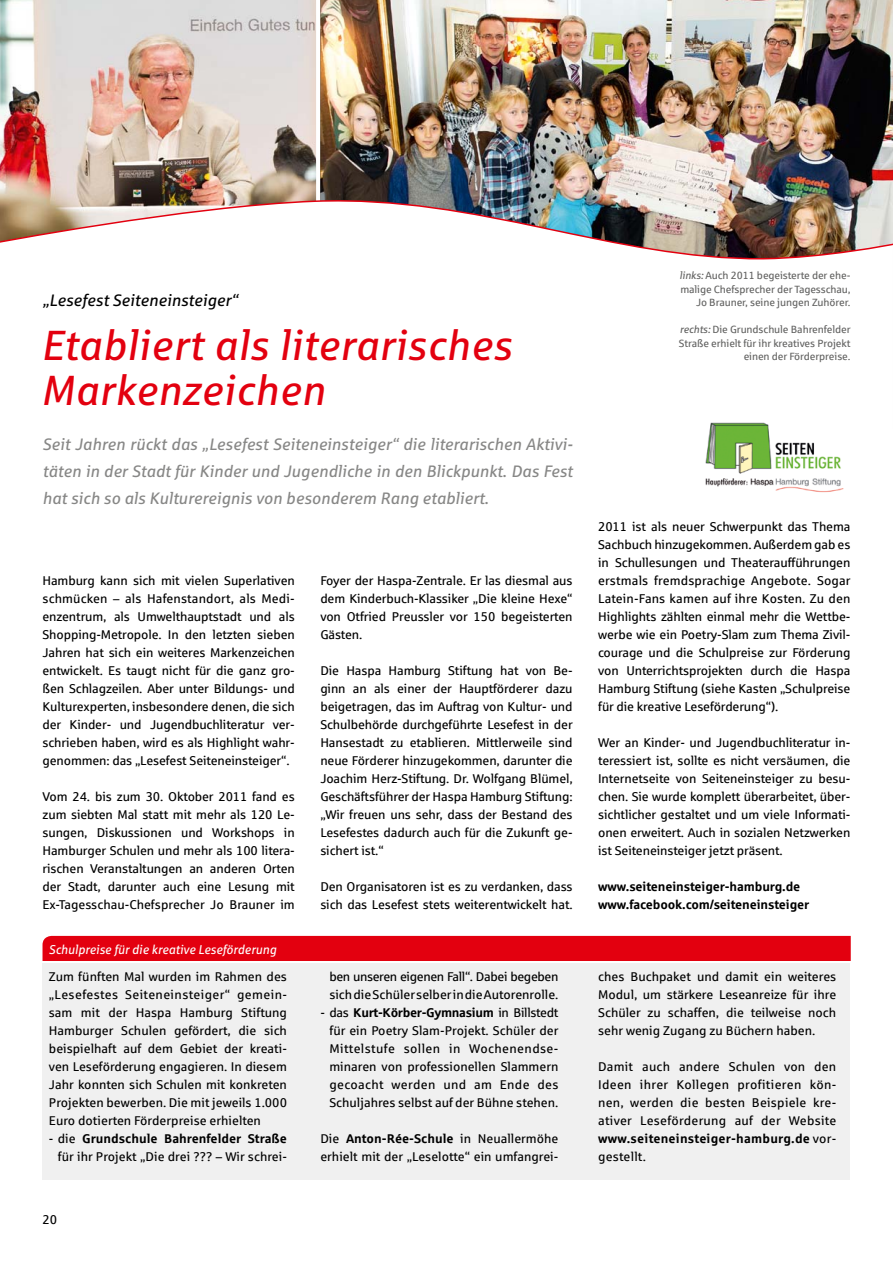
<style>
.page{position:relative;width:893px;height:1263px;background:#fff}
.page>*{position:absolute;margin:0;border:0;box-sizing:border-box;transform-origin:0 0}
.t1{font:italic 42px/45px "Sparkasse Rg";letter-spacing:.01em;color:#e3000f}
.t2{font:italic 16.5px/27px "Sparkasse Rg";color:#878786;text-align:justify}
.t3{font:italic 16.5px "Sparkasse Rg";color:#000}
.t4{font:12.75px/18px "Sparkasse Rg";letter-spacing:-.01em;color:#000;text-align:justify}
.t5{font:700 12.75px/18px "Sparkasse Rg";letter-spacing:-.01em;color:#000}
.t6{font:italic 12.75px "Sparkasse Rg";color:#fff}
.t7{font:10.5px/13.5px "Sparkasse Rg";letter-spacing:-.01em;color:#636362;text-align:right}
.s1{font-weight:700}
.s2{font-style:italic}
</style>
<div class="page">
<img style="left:0;top:0;width:316px;height:194px">
<img style="left:320px;top:0;width:572px;height:194px">
<svg style="left:892px;top:0;width:1px;height:194px"></svg>
<img style="left:0;top:194px;width:893px;height:66px">
<div style="left:43px;top:963px;width:807px;height:216px;background:#f0f0f0"></div>
<div style="left:43px;top:936px;width:808px;height:25px;background:#e3000f"></div>
<img style="left:705px;top:422px;width:139px;height:71px">
<p class="t3" style="left:43px;top:290px;width:197px">„Lesefest Seiteneinsteiger“</p>
<h1 class="t1" style="left:41px;top:322px;width:472px">Etabliert als literarisches<br>Markenzeichen</h1>
<p class="t2" style="left:43px;top:430px;width:532px">Seit Jahren rückt das „Lesefest Seiteneinsteiger“ die literarischen Aktivi&shy;täten in der Stadt für Kinder und Jugendliche in den Blickpunkt. Das Fest hat sich so als Kulturereignis von besonderem Rang etabliert.</p>
<p class="t4" style="left:43px;top:571px;width:254px">Hamburg kann sich mit vielen Superlativen schmücken – als Hafenstandort, als Medi&shy;enzentrum, als Umwelthauptstadt und als Shopping-Metropole. In den letzten sieben Jahren hat sich ein weiteres Markenzeichen entwickelt. Es taugt nicht für die ganz gro&shy;ßen Schlagzeilen. Aber unter Bildungs- und Kulturexperten, insbesondere denen, die sich der Kinder- und Jugendbuchliteratur ver&shy;schrieben haben, wird es als Highlight wahr&shy;genommen: das „Lesefest Seiteneinsteiger“.</p>
<p class="t4" style="left:43px;top:787px;width:254px">Vom 24. bis zum 30. Oktober 2011 fand es zum siebten Mal statt mit mehr als 120 Le&shy;sungen, Diskussionen und Workshops in Hamburger Schulen und mehr als 100 litera&shy;rischen Veranstaltungen an anderen Orten der Stadt, darunter auch eine Lesung mit Ex-Tagesschau-Chefsprecher Jo Brauner im</p>
<p class="t6" style="left:49px;top:942px;width:229px">Schulpreise für die kreative Leseförderung</p>
<p class="t4" style="left:49px;top:967px;width:240px">Zum fünften Mal wurden im Rahmen des „Lesefestes Seiteneinsteiger“ gemein&shy;sam mit der Haspa Hamburg Stiftung Hamburger Schulen gefördert, die sich beispielhaft auf dem Gebiet der kreati&shy;ven Leseförderung engagieren. In diesem Jahr konnten sich Schulen mit konkreten Projekten bewerben. Die mit jeweils 1.000<br>Euro dotierten Förderpreise erhielten</p>
<p class="t4" style="left:49px;top:1129px;width:240px;text-align:right">- die <span class="s1">Grundschule Bahrenfelder Straße </span>für ihr Projekt „Die drei ??? – Wir schrei-</p>
<p class="t4" style="left:43px;top:1210px;width:16px">20</p>
<p class="t4" style="left:320px;top:571px;width:254px">Foyer der Haspa-Zentrale. Er las diesmal aus dem Kinderbuch-Klassiker „Die kleine Hexe“ von Otfried Preussler vor 150 begeisterten Gästen.</p>
<p class="t4" style="left:320px;top:661px;width:254px">Die Haspa Hamburg Stiftung hat von Be&shy;ginn an als einer der Hauptförderer dazu beigetragen, das im Auftrag von Kultur- und Schulbehörde durchgeführte Lesefest in der Hansestadt zu etablieren. Mittlerweile sind neue Förderer hinzugekommen, darunter die Joachim Herz-Stiftung. Dr. Wolfgang Blümel, Geschäftsführer der Haspa Hamburg Stiftung: „Wir freuen uns sehr, dass der Bestand des Lesefestes dadurch auch für die Zukunft ge&shy;sichert ist.“</p>
<p class="t4" style="left:320px;top:877px;width:254px">Den Organisatoren ist es zu verdanken, dass sich das Lesefest stets weiterentwickelt hat.</p>
<p class="t4" style="left:329px;top:967px;width:231px">ben unseren eigenen Fall“. Dabei begeben sich die Schüler selber in die Autorenrolle.</p>
<p class="t4" style="left:329px;top:1003px;width:231px;text-indent:-9px">- das <span class="s1">Kurt-Körber-Gymnasium</span> in Billstedt für ein Poetry Slam-Projekt. Schüler der Mittelstufe sollen in Wochenendse&shy;minaren von professionellen Slammern gecoacht werden und am Ende des Schuljahres selbst auf der Bühne stehen.</p>
<p class="t4" style="left:320px;top:1129px;width:240px">Die <span class="s1">Anton-Rée-Schule</span> in Neuallermöhe erhielt mit der „Leselotte“ ein umfangrei-</p>
<p class="t7" style="left:680px;top:268px;width:172px"><span class="s2">links:</span> Auch 2011 begeisterte der ehe&shy;malige Chefsprecher der Tagesschau,<br>Jo Brauner, seine jungen Zuhörer.</p>
<p class="t7" style="left:679px;top:322px;width:173px"><span class="s2">rechts:</span> Die Grundschule Bahrenfelder<br>Straße erhielt für ihr kreatives Projekt einen der Förderpreise.</p>
<p class="t4" style="left:598px;top:517px;width:254px">2011 ist als neuer Schwerpunkt das Thema Sachbuch hinzugekommen. Außerdem gab es in Schullesungen und Theateraufführungen erstmals fremdsprachige Angebote. Sogar Latein-Fans kamen auf ihre Kosten. Zu den Highlights zählten einmal mehr die Wettbe&shy;werbe wie ein Poetry-Slam zum Thema Zivil&shy;courage und die Schulpreise zur Förderung von Unterrichtsprojekten durch die Haspa Hamburg Stiftung (siehe Kasten „Schulpreise für die kreative Leseförderung“).</p>
<p class="t4" style="left:598px;top:733px;width:254px">Wer an Kinder- und Jugendbuchliteratur in&shy;teressiert ist, sollte es nicht versäumen, die Internetseite von Seiteneinsteiger zu besu&shy;chen. Sie wurde komplett überarbeitet, über&shy;sichtlicher gestaltet und um viele Informati&shy;onen erweitert. Auch in sozialen Netzwerken ist Seiteneinsteiger jetzt präsent.</p>
<p class="t5" style="left:598px;top:877px;width:213px">www.seiteneinsteiger-hamburg.de www.facebook.com/seiteneinsteiger</p>
<p class="t4" style="left:598px;top:967px;width:240px">ches Buchpaket und damit ein weiteres Modul, um stärkere Leseanreize für ihre Schüler zu schaffen, die teilweise noch sehr wenig Zugang zu Büchern haben.</p>
<p class="t4" style="left:598px;top:1057px;width:240px">Damit auch andere Schulen von den Ideen ihrer Kollegen profitieren kön&shy;nen, werden die besten Beispiele kre&shy;ativer Leseförderung auf der Website <span class="s1">www.seiteneinsteiger-hamburg.de</span> vor&shy;gestellt.</p>
</div>
